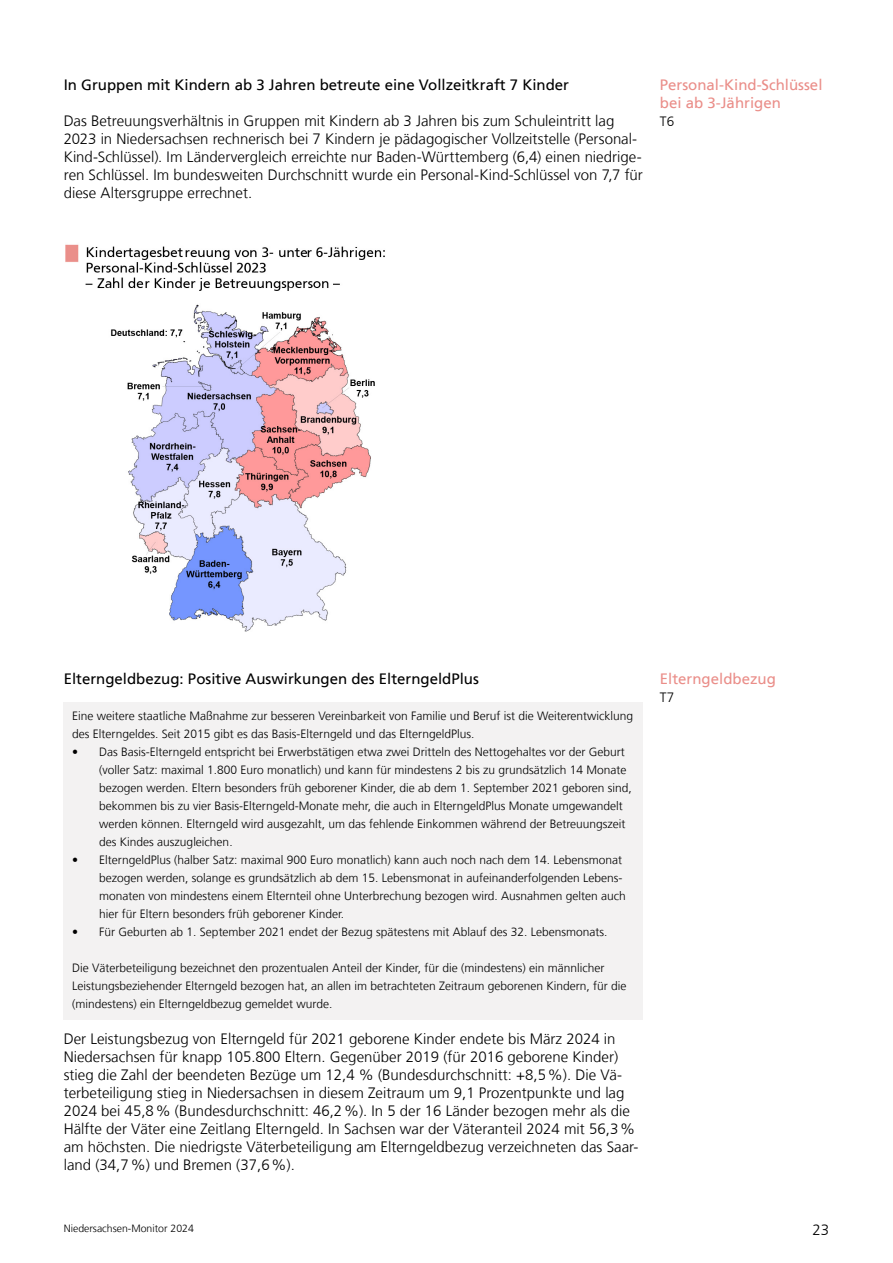
<style>
.page{position:relative;width:893px;height:1263px;background:#fff}
.page>*{position:absolute;margin:0;border:0;box-sizing:border-box;transform-origin:0 0}
.id490{font:300 15px/18px "NDS Frutiger";color:#000}
.id10199{font:15px "NDS Frutiger";color:#000}
.t1{font:15px/18px "NDS Frutiger";color:#ea8e89}
.t2{font:300 13.5px "NDS Frutiger";color:#000}
.id10211{font:300 12px/18px "NDS Frutiger";color:#000}
.t3{font:300 10.5px "NDS Frutiger";color:#000}
</style>
<div class="page">
<div style="left:64px;top:702px;width:579px;height:47px;background:#f3f2f2"></div>
<div style="left:64px;top:738px;width:579px;height:119px;background:#f3f2f2"></div>
<div style="left:64px;top:846px;width:579px;height:83px;background:#f3f2f2"></div>
<div style="left:64px;top:918px;width:579px;height:29px;background:#f3f2f2"></div>
<div style="left:64px;top:936px;width:579px;height:29px;background:#f3f2f2"></div>
<div style="left:64px;top:954px;width:579px;height:65px;background:#f3f2f2"></div>
<img style="left:66px;top:244px;width:319px;height:388px">
<h3 class="id10199" style="left:64px;top:76px;width:507px">In Gruppen mit Kindern ab 3 Jahren betreute eine Vollzeitkraft 7 Kinder</h3>
<p class="id490" style="left:64px;top:112px;width:580px">Das Betreuungsverhältnis in Gruppen mit Kindern ab 3 Jahren bis zum Schuleintritt lag 2023 in Niedersachsen rechnerisch bei 7 Kindern je pädagogischer Vollzeitstelle (Personal-Kind-Schlüssel). Im Ländervergleich erreichte nur Baden-Württemberg (6,4) einen niedrige&shy;ren Schlüssel. Im bundesweiten Durchschnitt wurde ein Personal-Kind-Schlüssel von 7,7 für diese Altersgruppe errechnet.</p>
<p class="t1" style="left:660px;top:76px;width:164px">Personal-Kind-Schlüssel bei ab 3-Jährigen</p>
<p class="t2" style="left:660px;top:114px;width:16px">T6</p>
<h3 class="id10199" style="left:64px;top:670px;width:417px">Elterngeldbezug: Positive Auswirkungen des ElterngeldPlus</h3>
<p class="id10211" style="left:72px;top:707px;width:562px">Eine weitere staatliche Maßnahme zur besseren Vereinbarkeit von Familie und Beruf ist die Weiterentwicklung des Elterngeldes. Seit 2015 gibt es das Basis-Elterngeld und das ElterngeldPlus.</p>
<p class="id10211" style="left:99px;top:743px;width:534px;text-indent:-27px">• Das Basis-Elterngeld entspricht bei Erwerbstätigen etwa zwei Dritteln des Nettogehaltes vor der Geburt (voller Satz: maximal 1.800 Euro monatlich) und kann für mindestens 2 bis zu grundsätzlich 14 Monate bezogen werden. Eltern besonders früh geborener Kinder, die ab dem 1. September 2021 geboren sind, bekommen bis zu vier Basis-Elterngeld-Monate mehr, die auch in ElterngeldPlus Monate umgewandelt werden können. Elterngeld wird ausgezahlt, um das fehlende Einkommen während der Betreuungszeit des Kindes auszugleichen.</p>
<p class="id10211" style="left:99px;top:851px;width:528px;text-indent:-27px">• ElterngeldPlus (halber Satz: maximal 900 Euro monatlich) kann auch noch nach dem 14. Lebensmonat bezogen werden, solange es grundsätzlich ab dem 15. Lebensmonat in aufeinanderfolgenden Lebens&shy;monaten von mindestens einem Elternteil ohne Unterbrechung bezogen wird. Ausnahmen gelten auch hier für Eltern besonders früh geborener Kinder.</p>
<p class="id10211" style="left:72px;top:923px;width:537px">• Für Geburten ab 1. September 2021 endet der Bezug spätestens mit Ablauf des 32. Lebensmonats.</p>
<p class="id10211" style="left:72px;top:959px;width:556px">Die Väterbeteiligung bezeichnet den prozentualen Anteil der Kinder, für die (mindestens) ein männlicher<br>Leistungsbeziehender Elterngeld bezogen hat, an allen im betrachteten Zeitraum geborenen Kindern, für die (mindestens) ein Elterngeldbezug gemeldet wurde.</p>
<p class="id490" style="left:64px;top:1030px;width:576px">Der Leistungsbezug von Elterngeld für 2021 geborene Kinder endete bis März 2024 in Niedersachsen für knapp 105.800 Eltern. Gegenüber 2019 (für 2016 geborene Kinder) stieg die Zahl der beendeten Bezüge um 12,4 % (Bundesdurchschnitt: +8,5%). Die Vä&shy;terbeteiligung stieg in Niedersachsen in diesem Zeitraum um 9,1 Prozentpunkte und lag 2024 bei 45,8% (Bundesdurchschnitt: 46,2%). In 5 der 16 Länder bezogen mehr als die Hälfte der Väter eine Zeitlang Elterngeld. In Sachsen war der Väteranteil 2024 mit 56,3% am höchsten. Die niedrigste Väterbeteiligung am Elterngeldbezug verzeichneten das Saar&shy;land (34,7%) und Bremen (37,6%).</p>
<p class="t1" style="left:660px;top:670px;width:117px">Elterngeldbezug</p>
<p class="t2" style="left:660px;top:690px;width:16px">T7</p>
<p class="t3" style="left:64px;top:1222px;width:132px">Niedersachsen-Monitor 2024</p>
<p class="id490" style="left:812px;top:1221px;width:18px">23</p>
</div>
